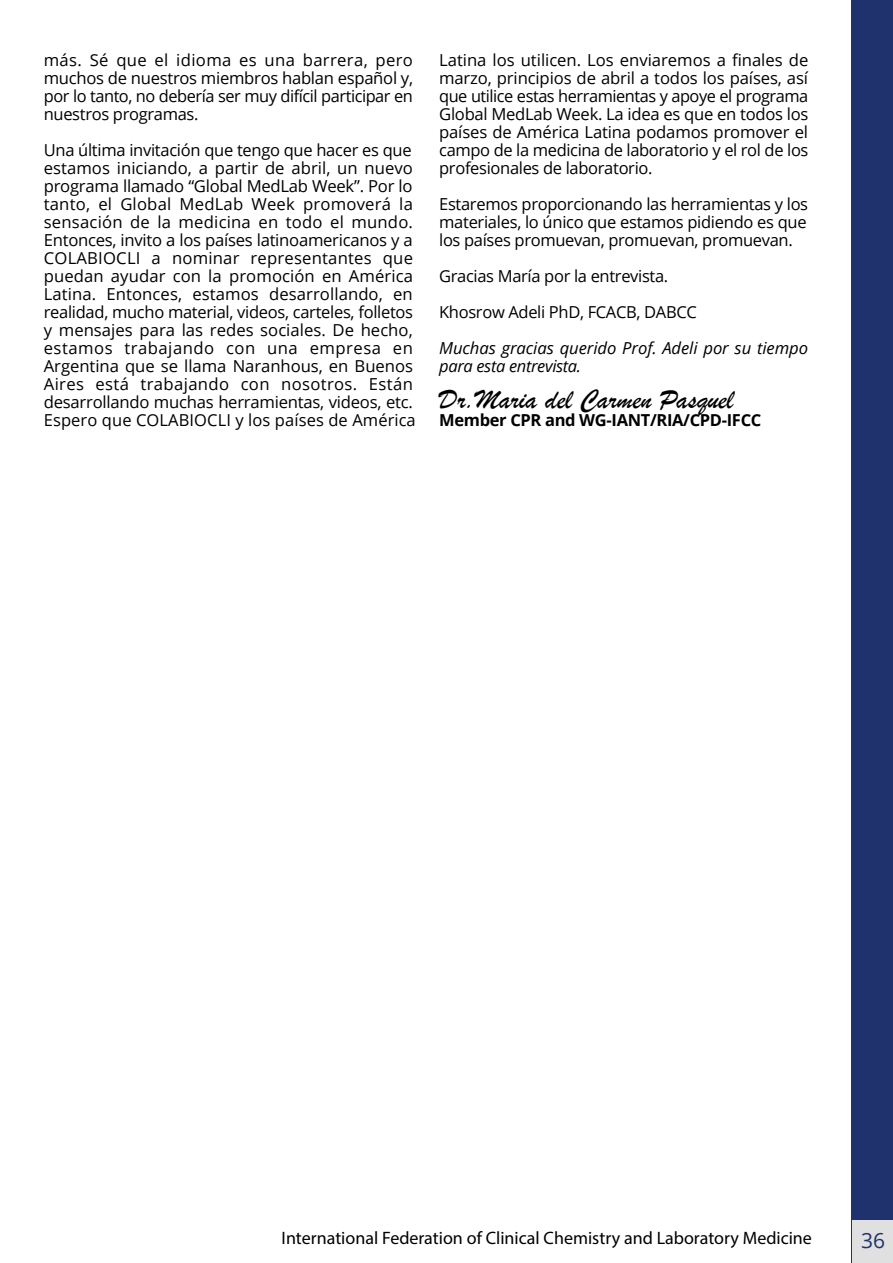
<style>
.page{position:relative;width:893px;height:1263px;background:#fff}
.page>*{position:absolute;margin:0;border:0;box-sizing:border-box;transform-origin:0 0}
.t1{font:28.5px "Brush Script";color:#000}
.t2{font:21px "Open Sans";color:#1f326c}
.t3{font:18px "Myriad Pro";color:#000}
.t4{font:16.5px/18px "Open Sans";letter-spacing:-.015em;color:#000;text-align:justify}
.t5{font:16.5px/18px "Open Sans";letter-spacing:.005em;color:#000}
.t6{font:700 16.5px "Open Sans";letter-spacing:-.02em;color:#000}
.t7{font:italic 16.5px "Open Sans";letter-spacing:-.02em;color:#000}
.s1{font-style:italic}
</style>
<div class="page">
<div style="left:852px;top:0;width:41px;height:1263px;background:#20326d"></div>
<div style="left:852px;top:1220px;width:41px;height:43px;background:#e0e0e0"></div>
<p class="t4" style="left:44px;top:50px;width:371px">más. Sé que el idioma es una barrera, pero muchos de nuestros miembros hablan español y, por lo tanto, no debería ser muy difícil participar en nuestros programas.</p>
<p class="t5" style="left:44px;top:140px;width:373px">Una última invitación que tengo que hacer es que estamos iniciando, a partir de abril, un nuevo programa llamado “Global MedLab Week”. Por lo tanto, el Global MedLab Week promoverá la sensación de la medicina en todo el mundo.<br>Entonces, invito a los países latinoamericanos y a COLABIOCLI a nominar representantes que puedan ayudar con la promoción en América Latina. Entonces, estamos desarrollando, en realidad, mucho material, videos, carteles, folletos y mensajes para las redes sociales. De hecho, estamos trabajando con una empresa en Argentina que se llama Naranhous, en Buenos Aires está trabajando con nosotros. Están desarrollando muchas herramientas, videos, etc.<br>Espero que COLABIOCLI y los países de América</p>
<p class="t4" style="left:439px;top:50px;width:371px">Latina los utilicen. Los enviaremos a finales de marzo, principios de abril a todos los países, así que utilice estas herramientas y apoye el programa Global MedLab Week. La idea es que en todos los países de América Latina podamos promover el campo de la medicina de laboratorio y el rol de los profesionales de laboratorio.</p>
<p class="t4" style="left:439px;top:194px;width:370px">Estaremos proporcionando las herramientas y los materiales, lo único que estamos pidiendo es que los países promuevan, promuevan, promuevan.</p>
<p class="t4" style="left:439px;top:257px;width:370px;line-height:36px;text-align:left">Gracias María por la entrevista.<br>Khosrow Adeli PhD, FCACB, DABCC<br><span class="s1">Muchas gracias querido Prof. Adeli por su tiempo</span></p>
<p class="t7" style="left:439px;top:354px;width:143px">para esta entrevista.</p>
<p class="t1" style="left:439px;top:381px;width:296px">Dr.Maria del Carmen Pasquel</p>
<p class="t6" style="left:439px;top:408px;width:324px">Member CPR and WG-IANT/RIA/CPD-IFCC</p>
<p class="t3" style="left:281px;top:1227px;width:532px">International Federation of Clinical Chemistry and Laboratory Medicine</p>
<p class="t2" style="left:861px;top:1225px;width:26px">36</p>
</div>
